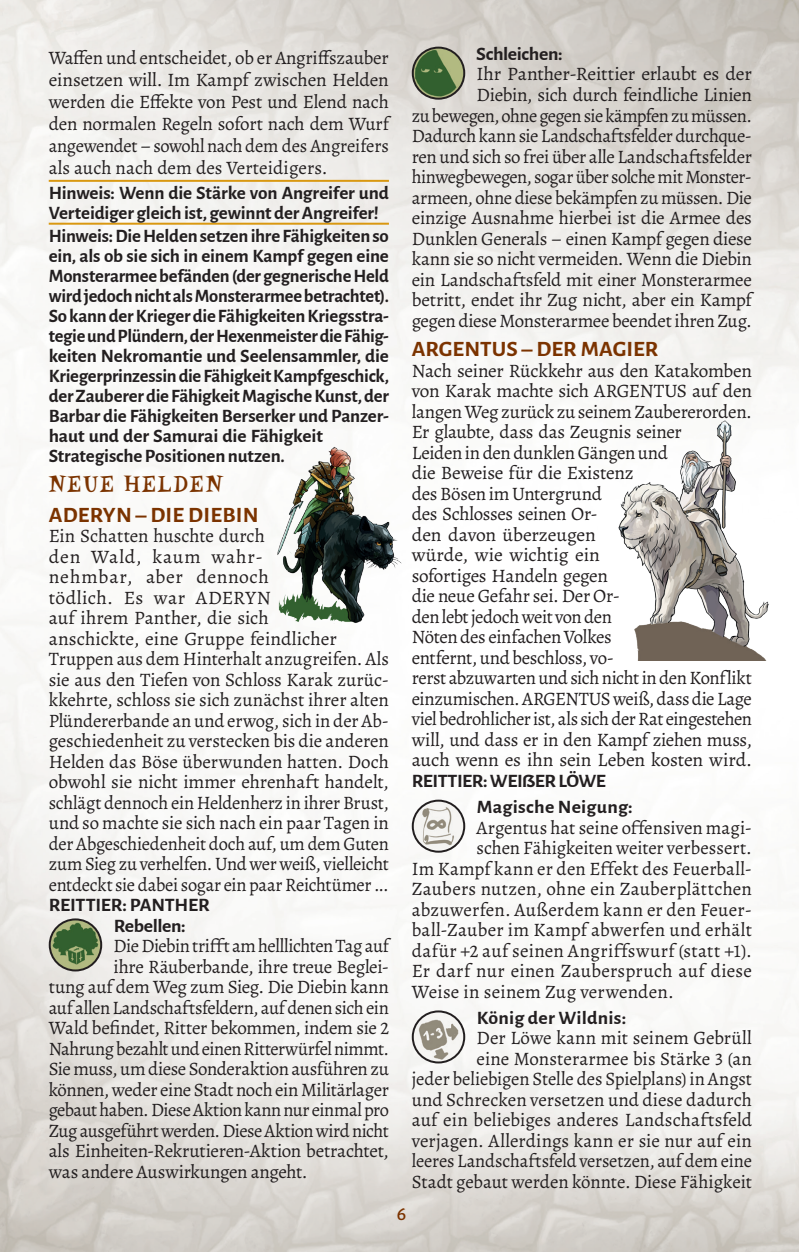
<style>
.page{position:relative;width:799px;height:1252px;background:#fff}
.page>*{position:absolute;margin:0;border:0;box-sizing:border-box;transform-origin:0 0}
.t1{font:24px "Risque";letter-spacing:.08em;color:#7b3300}
.t2{font:700 22px "Alegreya Sans";letter-spacing:.005em;color:#7b3300;scale:1.04 1}
.t3{font:500 20px "Alegreya Sans";color:#7b3300}
.t4{font:19px/20.6px "Alegreya";letter-spacing:-.01em;color:#231f20}
.t5{font:700 19px/20px "Alegreya Sans";letter-spacing:-.01em;color:#231f20}
.t6{font:19px "Alegreya";letter-spacing:.01em;color:#231f20}
.t7{font:700 19px/20.6px "Alegreya Sans";letter-spacing:-.01em;color:#231f20;scale:1.04 1}
.t8{font:19px "Alegreya";letter-spacing:.02em;color:#231f20}
.t9{font:700 19px "Alegreya Sans";letter-spacing:.01em;color:#231f20;scale:1.04 1}
</style>
<div class="page">
<img style="left:0;top:0;width:799px;height:1251px">
<img style="left:50px;top:919px;width:51px;height:51px">
<div style="left:49px;top:918px;width:53px;height:53px;border:2px solid #231f20;border-radius:50%"></div>
<img style="left:413px;top:48px;width:51px;height:51px;border-radius:26px">
<div style="left:412px;top:47px;width:53px;height:53px;border:2px solid #231f20;border-radius:50%"></div>
<img style="left:414px;top:801px;width:49px;height:50px">
<div style="left:412px;top:799px;width:53px;height:53px;border:2px solid #231f20;border-radius:50%"></div>
<img style="left:413px;top:1011px;width:51px;height:51px">
<div style="left:412px;top:1010px;width:53px;height:53px;border:2px solid #231f20;border-radius:50%"></div>
<img style="left:270px;top:441px;width:136px;height:188px">
<img style="left:603px;top:418px;width:171px;height:242px">
<hr style="left:49px;top:180px;width:340px;height:2px;background:#d99811">
<hr style="left:49px;top:223px;width:340px;height:2px;background:#d99811">
<svg style="left:0;top:1247px;width:5px;height:5px"></svg>
<svg style="left:796px;top:1247px;width:3px;height:5px"></svg>
<p class="t4" style="left:49px;top:47px;width:342px;line-height:22px;text-align:justify">Waffen und entscheidet, ob er Angriffszauber einsetzen will. Im Kampf zwischen Helden werden die Effekte von Pest und Elend nach den normalen Regeln sofort nach dem Wurf angewendet – sowohl nach dem des Angreifers als auch nach dem des Verteidigers.</p>
<p class="t5" style="left:49px;top:181px;width:342px">Hinweis: Wenn die Stärke von Angreifer und<br>Verteidiger gleich ist, gewinnt der Angreifer!</p>
<p class="t5" style="left:49px;top:224px;width:342px">Hinweis: Die Helden setzen ihre Fähigkeiten so ein, als ob sie sich in einem Kampf gegen eine Monsterarmee befänden (der gegnerische Held wird jedoch nicht als Monsterarmee betrachtet).<br>So kann der Krieger die Fähigkeiten Kriegsstra&shy;tegie und Plündern, der Hexenmeister die Fähig&shy;keiten Nekromantie und Seelensammler, die Kriegerprinzessin die Fähigkeit Kampfgeschick, der Zauberer die Fähigkeit Magische Kunst, der Barbar die Fähigkeiten Berserker und Panzer&shy;haut und der Samurai die Fähigkeit Strategische Positionen nutzen.</p>
<p class="t1" style="left:49px;top:470px;width:175px">NEUE HELDEN</p>
<p class="t2" style="left:49px;top:498px;width:203px">ADERYN – DIE DIEBIN</p>
<p class="t4" style="left:49px;top:525px;width:342px">Ein Schatten huschte durch<br>den Wald, kaum wahr-<br>nehmbar, aber dennoch<br>tödlich. Es war ADERYN<br>auf ihrem Panther, die sich<br>anschickte, eine Gruppe feindlicher Truppen aus dem Hinterhalt anzugreifen. Als sie aus den Tiefen von Schloss Karak zurüc&shy;kkehrte, schloss sie sich zunächst ihrer alten Plündererbande an und erwog, sich in der Ab&shy;geschiedenheit zu verstecken bis die anderen Helden das Böse überwunden hatten. Doch obwohl sie nicht immer ehrenhaft handelt, schlägt dennoch ein Heldenherz in ihrer Brust, und so machte sie sich nach ein paar Tagen in der Abgeschiedenheit doch auf, um dem Guten zum Sieg zu verhelfen. Und wer weiß, vielleicht entdeckt sie dabei sogar ein paar Reichtümer ...</p>
<p class="t7" style="left:114px;top:893px;width:94px;text-indent:-65px">REITTIER: PANTHER<br>Rebellen:</p>
<p class="t4" style="left:113px;top:935px;width:277px">Die Diebin trifft am helllichten Tag auf</p>
<p class="t4" style="left:113px;top:956px;width:277px">ihre Räuberbande, ihre treue Beglei-</p>
<p class="t4" style="left:49px;top:976px;width:341px">tung auf dem Weg zum Sieg. Die Diebin kann</p>
<p class="t4" style="left:49px;top:997px;width:342px">auf allen Landschaftsfeldern, auf denen sich ein</p>
<p class="t4" style="left:49px;top:1017px;width:341px">Wald befindet, Ritter bekommen, indem sie 2</p>
<p class="t4" style="left:49px;top:1038px;width:342px">Nahrung bezahlt und einen Ritterwürfel nimmt.</p>
<p class="t4" style="left:49px;top:1058px;width:342px">Sie muss, um diese Sonderaktion ausführen zu</p>
<p class="t4" style="left:49px;top:1079px;width:341px">können, weder eine Stadt noch ein Militärlager</p>
<p class="t4" style="left:49px;top:1099px;width:342px">gebaut haben. Diese Aktion kann nur einmal pro</p>
<p class="t4" style="left:49px;top:1120px;width:341px">Zug ausgeführt werden. Diese Aktion wird nicht</p>
<p class="t4" style="left:49px;top:1140px;width:341px">als Einheiten-Rekrutieren-Aktion betrachtet,</p>
<p class="t4" style="left:49px;top:1161px;width:260px">was andere Auswirkungen angeht.</p>
<p class="t7" style="left:476px;top:42px;width:85px">Schleichen:</p>
<p class="t4" style="left:412px;top:64px;width:342px;text-align:right">Ihr Panther-Reittier erlaubt es der<br>Diebin, sich durch feindliche Linien<br>zu bewegen, ohne gegen sie kämpfen zu müssen.<br>Dadurch kann sie Landschaftsfelder durchque&shy;ren und sich so frei über alle Landschaftsfelder hinwegbewegen, sogar über solche mit Monster&shy;armeen, ohne diese bekämpfen zu müssen. Die einzige Ausnahme hierbei ist die Armee des Dunklen Generals – einen Kampf gegen diese kann sie so nicht vermeiden. Wenn die Diebin ein Landschaftsfeld mit einer Monsterarmee betritt, endet ihr Zug nicht, aber ein Kampf gegen diese Monsterarmee beendet ihren Zug.</p>
<p class="t2" style="left:412px;top:333px;width:238px">ARGENTUS – DER MAGIER</p>
<p class="t4" style="left:412px;top:360px;width:342px">Nach seiner Rückkehr aus den Katakomben von Karak machte sich ARGENTUS auf den langen Weg zurück zu seinem Zaubererorden.<br>Er glaubte, dass das Zeugnis seiner<br>Leiden in den dunklen Gängen und<br>die Beweise für die Existenz<br>des Bösen im Untergrund<br>des Schlosses seinen Or-<br>den davon überzeugen<br>würde, wie wichtig ein<br>sofortiges Handeln gegen<br>die neue Gefahr sei. Der Or-<br>den lebt jedoch weit von den<br>Nöten des einfachen Volkes<br>entfernt, und beschloss, vo-<br>rerst abzuwarten und sich nicht in den Konflikt einzumischen. ARGENTUS weiß, dass die Lage viel bedrohlicher ist, als sich der Rat eingestehen will, und dass er in den Kampf ziehen muss, auch wenn es ihn sein Leben kosten wird.</p>
<p class="t7" style="left:477px;top:766px;width:151px;line-height:26.2px;text-indent:-65px">REITTIER: WEIẞER LÖWE<br>Magische Neigung:</p>
<p class="t4" style="left:476px;top:817px;width:274px">Argentus hat seine offensiven magi-</p>
<p class="t4" style="left:476px;top:837px;width:277px">schen Fähigkeiten weiter verbessert.</p>
<p class="t6" style="left:412px;top:856px;width:341px">Im Kampf kann er den Effekt des Feuerball-</p>
<p class="t6" style="left:412px;top:876px;width:342px">Zaubers nutzen, ohne ein Zauberplättchen</p>
<p class="t6" style="left:412px;top:897px;width:342px">abzuwerfen. Außerdem kann er den Feuer-</p>
<p class="t6" style="left:412px;top:917px;width:342px">ball-Zauber im Kampf abwerfen und erhält</p>
<p class="t8" style="left:412px;top:938px;width:342px">dafür +2 auf seinen Angriffswurf (statt +1).</p>
<p class="t6" style="left:412px;top:958px;width:341px">Er darf nur einen Zauberspruch auf diese</p>
<p class="t6" style="left:412px;top:979px;width:264px">Weise in seinem Zug verwenden.</p>
<p class="t9" style="left:477px;top:1003px;width:145px">König der Wildnis:</p>
<p class="t4" style="left:412px;top:1027px;width:342px;text-align:right">Der Löwe kann mit seinem Gebrüll<br>eine Monsterarmee bis Stärke 3 (an<br>jeder beliebigen Stelle des Spielplans) in Angst und Schrecken versetzen und diese dadurch auf ein beliebiges anderes Landschaftsfeld verjagen. Allerdings kann er sie nur auf ein leeres Landschaftsfeld versetzen, auf dem eine Stadt gebaut werden könnte. Diese Fähigkeit</p>
<p class="t3" style="left:396px;top:1199px;width:11px">6</p>
</div>
